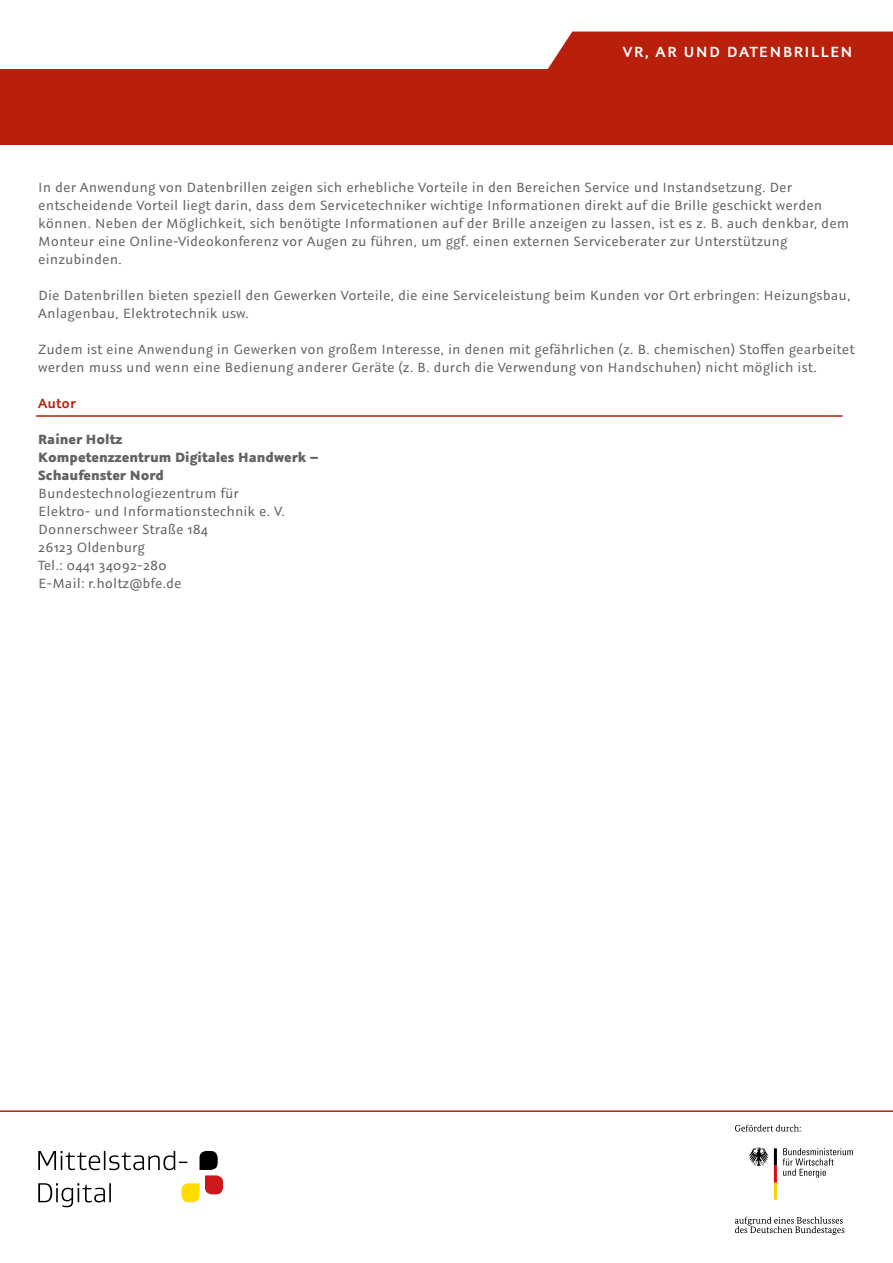
<style>
.page{position:relative;width:893px;height:1263px;background:#fff}
.page>*{position:absolute;margin:0;border:0;box-sizing:border-box;transform-origin:0 0}
.t1{font:600 16.5px "Graublau Sans";letter-spacing:.075em;color:#fff}
.t2{font:15px/18px "Graublau Sans";color:#646363}
.t3{font:700 15px/18px "Graublau Sans";color:#646363}
.t4{font:600 15px "Graublau Sans";color:#b8200b}
</style>
<div class="page">
<div style="left:0;top:69px;width:893px;height:76px;background:#b8200b"></div>
<div style="left:548px;top:32px;width:345px;height:37px;background:#b8200b"></div>
<svg style="left:749px;top:1147px;width:28px;height:53px"></svg>
<svg style="left:783px;top:1148px;width:70px;height:30px"></svg>
<svg style="left:735px;top:1124px;width:66px;height:7px"></svg>
<svg style="left:735px;top:1217px;width:109px;height:18px"></svg>
<svg style="left:38px;top:1151px;width:185px;height:56px"></svg>
<hr style="left:0;top:1110px;width:893px;height:2px;background:#b8200b">
<hr style="left:36px;top:415px;width:807px;height:2px;background:#b8200b">
<p class="t1" style="left:623px;top:42px;width:231px">VR, AR UND DATENBRILLEN</p>
<p class="t2" style="left:38px;top:178px;width:813px">In der Anwendung von Datenbrillen zeigen sich erhebliche Vorteile in den Bereichen Service und Instandsetzung. Der entscheidende Vorteil liegt darin, dass dem Servicetechniker wichtige Informationen direkt auf die Brille geschickt werden können. Neben der Möglichkeit, sich benötigte Informationen auf der Brille anzeigen zu lassen, ist es z. B. auch denkbar, dem Monteur eine Online-Videokonferenz vor Augen zu führen, um ggf. einen externen Serviceberater zur Unterstützung einzubinden.</p>
<p class="t2" style="left:38px;top:286px;width:814px">Die Datenbrillen bieten speziell den Gewerken Vorteile, die eine Serviceleistung beim Kunden vor Ort erbringen: Heizungsbau,<br>Anlagenbau, Elektrotechnik usw.</p>
<p class="t2" style="left:38px;top:340px;width:818px">Zudem ist eine Anwendung in Gewerken von großem Interesse, in denen mit gefährlichen (z. B. chemischen) Stoffen gearbeitet werden muss und wenn eine Bedienung anderer Geräte (z. B. durch die Verwendung von Handschuhen) nicht möglich ist.</p>
<p class="t4" style="left:38px;top:394px;width:39px">Autor</p>
<p class="t3" style="left:38px;top:430px;width:282px">Rainer Holtz<br>Kompetenzzentrum Digitales Handwerk –<br>Schaufenster Nord</p>
<p class="t2" style="left:38px;top:484px;width:248px">Bundestechnologiezentrum für<br>Elektro- und Informationstechnik e. V.<br>Donnerschweer Straße 184<br>26123 Oldenburg<br>Tel.: 0441 34092-280<br>E-Mail: r.holtz@bfe.de</p>
</div>
